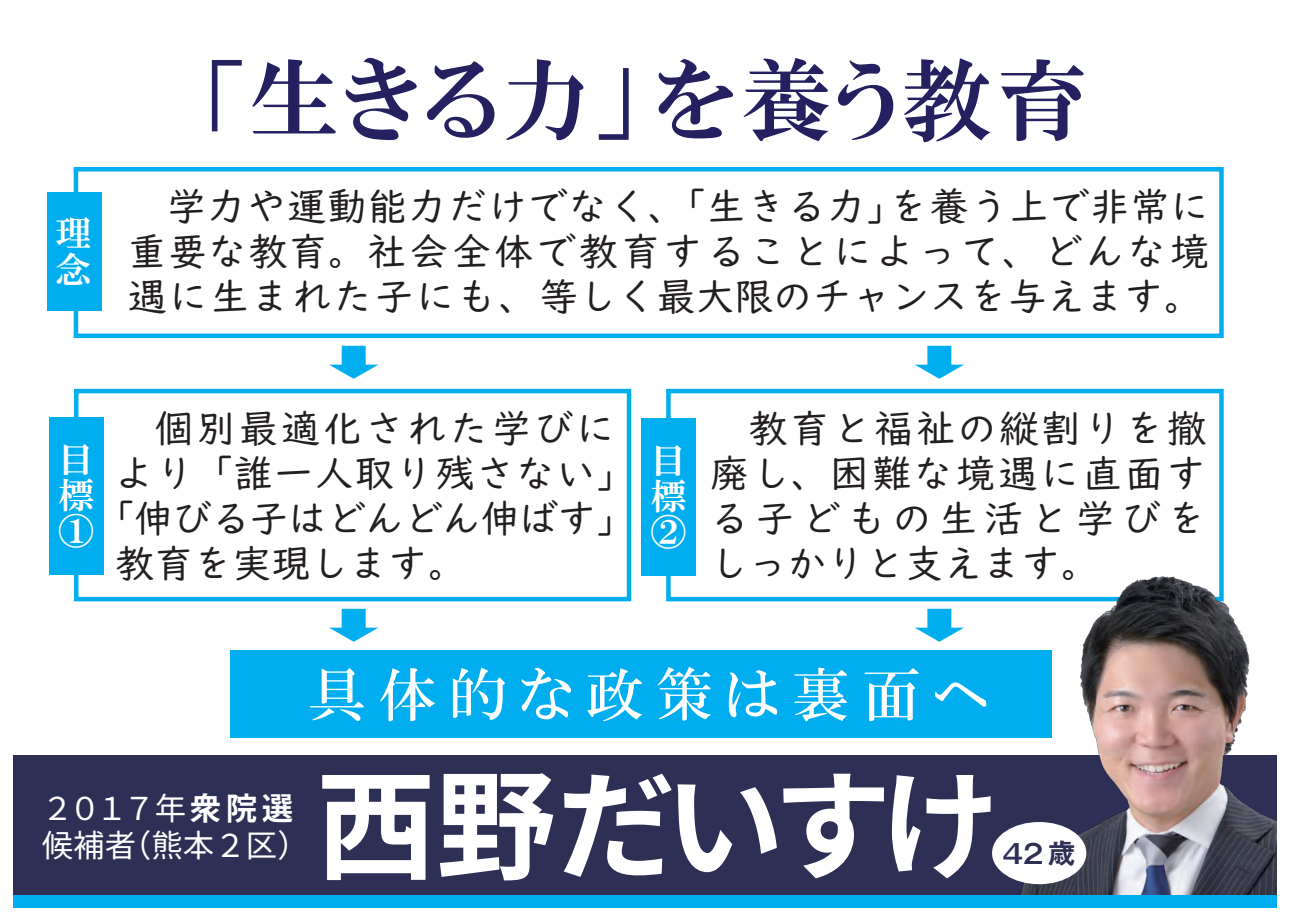
<style>
.page{position:relative;width:1289px;height:919px;background:#fff}
.page>*{position:absolute;margin:0;border:0;box-sizing:border-box;transform-origin:0 0}
.t1{font:700 120px "Noto Sans CJ Kjp";letter-spacing:-.1em;color:#fff}
.t2{font:90px "HGP Mincho E";letter-spacing:.05em;color:#252161}
.t3{font:72px "Koz Go Pr 6 N";color:#00aeef;scale:.5 1}
.t4{font:57.6px "HGP Mincho B";letter-spacing:.22em;color:#fff}
.t5{font:39px/45px "UD Digi Kyokasho N R";letter-spacing:.055em;color:#231f20;text-align:justify}
.t6{font:39px "UD Digi Kyokasho N R";letter-spacing:-.015em;color:#231f20}
.t7{font:39px "UD Digi Kyokasho N R";letter-spacing:.035em;color:#231f20}
.t8{font:39px "UD Digi Kyokasho N R";letter-spacing:.08em;color:#231f20}
.t9{font:39px "UD Digi Kyokasho N R";color:#231f20}
.t10{font:36px/36px "HGS Mincho E";color:#fff}
.t11{font:31.5px/37.5px "Noto Sans CJ Kjp";color:#fff}
.t12{font:28.65px "Midashi Go Pr 6 N MB31";color:#2d2f55}
.s1{font-weight:700}
</style>
<div class="page">
<div style="left:666px;top:389px;width:557px;height:212px;border:4px solid #00aeef"></div>
<div style="left:13px;top:755px;width:1263px;height:152px;background:#2d2f55"></div>
<img style="left:1008px;top:571px;width:268px;height:323px">
<div style="left:992px;top:821px;width:94px;height:63px;background:#fff;border-radius:50%"></div>
<div style="left:14px;top:894px;width:1262px;height:13px;background:#00aeef"></div>
<div style="left:74px;top:167px;width:1149px;height:171px;border:4px solid #00aeef"></div>
<div style="left:74px;top:389px;width:557px;height:212px;border:4px solid #00aeef"></div>
<div style="left:230px;top:650px;width:821px;height:87px;background:#00aeef"></div>
<div style="left:47px;top:192px;width:55px;height:118px;background:#00aeef"></div>
<div style="left:49px;top:416px;width:54px;height:158px;background:#00aeef"></div>
<div style="left:641px;top:417px;width:55px;height:158px;background:#00aeef"></div>
<p class="t10" style="left:55px;top:214px;width:37px">理念</p>
<h2 class="t2" style="left:199px;top:54px;width:888px">「生きる力」を養う教育</h2>
<p class="t5" style="left:128px;top:184px;width:1083px">　学力や運動能力だけでなく、「生きる力」を養う上で非常に重要な教育。社会全体で教育することによって、どんな境遇に生まれた子にも、等しく最大限のチャンスを与えます。</p>
<h3 class="t3" style="left:393px;top:344px;width:73px;rotate:90deg">➡</h3>
<h3 class="t3" style="left:979px;top:344px;width:73px;rotate:90deg">➡</h3>
<p class="t8" style="left:115px;top:406px;width:501px">　個別最適化された学びに</p>
<p class="t7" style="left:115px;top:451px;width:520px">より「誰一人取り残さない」</p>
<p class="t6" style="left:96px;top:496px;width:540px">「伸びる子はどんどん伸ばす」</p>
<p class="t9" style="left:115px;top:541px;width:352px">教育を実現します。</p>
<p class="t10" style="left:58px;top:440px;width:37px">目標<br>①</p>
<p class="t10" style="left:650px;top:441px;width:37px">目標<br>②</p>
<p class="t5" style="left:709px;top:406px;width:498px">　教育と福祉の縦割りを撤廃し、困難な境遇に直面する子どもの生活と学びをしっかりと支えます。　</p>
<h3 class="t3" style="left:393px;top:607px;width:73px;rotate:90deg">➡</h3>
<h3 class="t3" style="left:979px;top:607px;width:73px;rotate:90deg">➡</h3>
<h3 class="t4" style="left:308px;top:664px;width:681px">具体的な政策は裏面へ</h3>
<p class="t11" style="left:42px;top:790px;width:269px">２０１７年<span class="s1">衆院選</span>候補者（熊本２区）</p>
<h1 class="t1" style="left:316px;top:758px;width:685px">西野だいすけ</h1>
<p class="t12" style="left:998px;top:830px;width:79px">４２歳</p>
</div>
